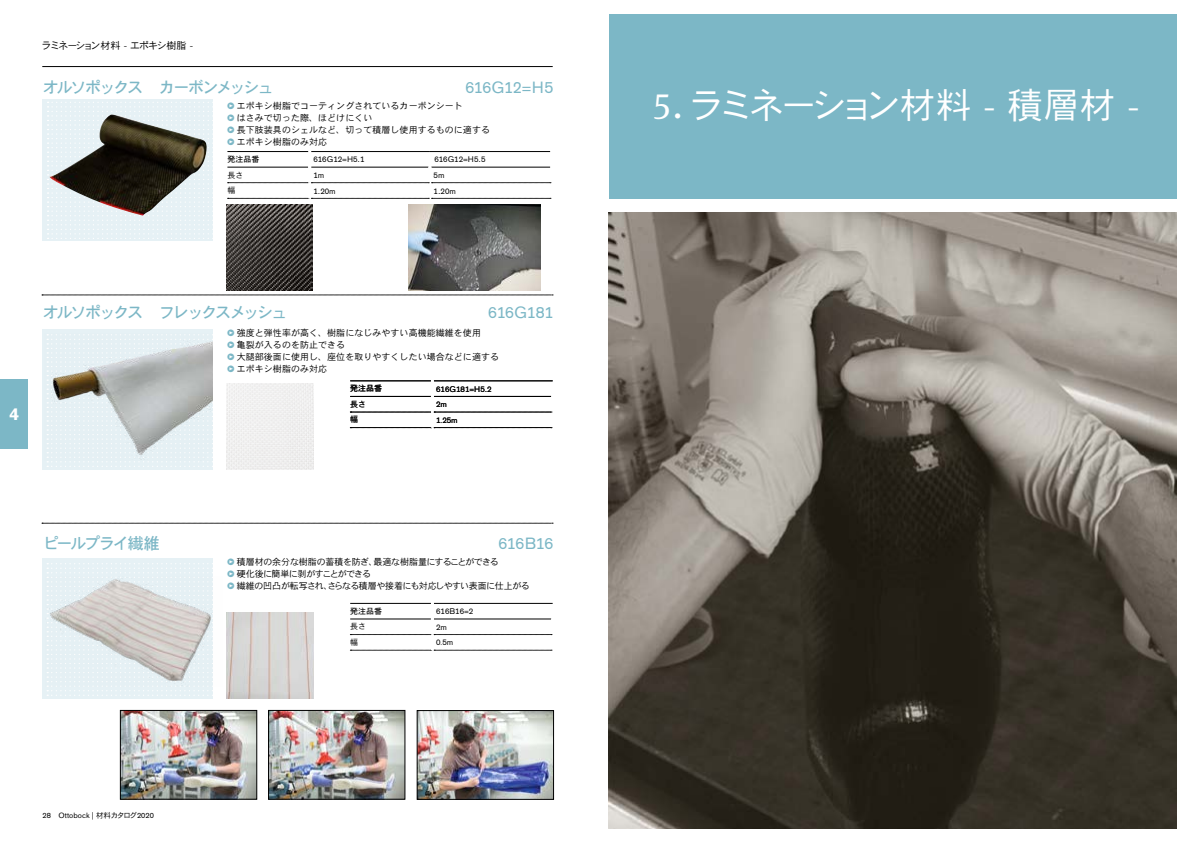
<style>
.page{position:relative;width:1191px;height:842px;background:#fff}
.page>*{position:absolute;margin:0;border:0;box-sizing:border-box;transform-origin:0 0}
.t1{font:36px "DFHS Gothic Std W3";letter-spacing:-.135em;color:#fff}
.t2{font:33px "OBO Serif";color:#fff}
.t3{font:700 17px "OBO Sans";color:#fff}
.t4{font:16px "DFHS Gothic Std W5";letter-spacing:-.125em;color:#7cb7c6}
.t5{font:16px "OBO Sans";letter-spacing:-.02em;color:#7cb7c6}
.t6{font:10px "DFHS Gothic Std W3";letter-spacing:-.115em;color:#000}
.t7{font:9px "DFHS Gothic Std W3";letter-spacing:.005em;color:#000}
.t8{font:9px "DFHS Gothic Std W3";letter-spacing:-.04em;color:#000}
.t9{font:9px "DFHS Gothic Std W3";letter-spacing:-.03em;color:#000}
.t10{font:9px "DFHS Gothic Std W3";letter-spacing:-.075em;color:#000}
.t11{font:8px "OBO Sans";color:#000}
.t12{font:8px "DFHS Gothic Std W5";color:#000}
.t13{font:8px "DFHS Gothic Std W3";color:#000}
.t14{font:7.5px "OBO Sans";letter-spacing:.005em;color:#000}
.s1{font-family:"OBO Serif";font-weight:700;color:#7cb7c6}
.s2{font-family:"Koz Min Pro"}
.s3{font-family:"DFHS Gothic Std W3"}
.s4{font-family:"DFHS Gothic Std W5"}
.s5{font-family:"OBO Serif"}
</style>
<div class="page">
<hr style="left:42px;top:66px;width:511px;height:1px;background:#000">
<div style="left:43px;top:99px;width:170px;height:142px;background:#e6f1f5"></div>
<svg style="left:48px;top:102px;width:165px;height:137px"></svg>
<div style="left:0;top:379px;width:28px;height:69px;background:#7cb7c6"></div>
<div style="left:609px;top:14px;width:567px;height:184px;background:#7cb7c6"></div>
<svg style="left:42px;top:523px;width:511px;height:1px"></svg>
<svg style="left:42px;top:295px;width:511px;height:1px"></svg>
<div style="left:42px;top:330px;width:170px;height:140px;background:#e6f1f5"></div>
<svg style="left:608px;top:334px;width:1px;height:137px"></svg>
<div style="left:42px;top:558px;width:170px;height:141px;background:#e6f1f5"></div>
<svg style="left:47px;top:563px;width:161px;height:133px"></svg>
<svg style="left:608px;top:563px;width:1px;height:137px"></svg>
<hr style="left:227px;top:167px;width:81px;height:1px;background:#000">
<hr style="left:311px;top:151px;width:119px;height:1px;background:#000">
<hr style="left:430px;top:151px;width:120px;height:1px;background:#000">
<hr style="left:311px;top:167px;width:117px;height:1px;background:#000">
<hr style="left:431px;top:167px;width:119px;height:1px;background:#000">
<svg style="left:227px;top:183px;width:324px;height:1px"></svg>
<svg style="left:227px;top:198px;width:324px;height:1px"></svg>
<hr style="left:227px;top:151px;width:81px;height:1px;background:#000">
<img style="left:49px;top:115px;width:158px;height:100px">
<img style="left:408px;top:204px;width:132px;height:86px">
<img style="left:227px;top:204px;width:86px;height:86px">
<hr style="left:350px;top:396px;width:81px;height:1px;background:#000">
<hr style="left:434px;top:381px;width:118px;height:1px;background:#000">
<hr style="left:434px;top:396px;width:117px;height:1px;background:#000">
<svg style="left:350px;top:412px;width:202px;height:1px"></svg>
<svg style="left:350px;top:427px;width:202px;height:1px"></svg>
<hr style="left:350px;top:381px;width:81px;height:1px;background:#000">
<div style="left:227px;top:383px;width:87px;height:87px;background:#f0efef"></div>
<hr style="left:350px;top:619px;width:81px;height:1px;background:#000">
<hr style="left:434px;top:603px;width:118px;height:1px;background:#000">
<hr style="left:434px;top:619px;width:117px;height:1px;background:#000">
<svg style="left:350px;top:634px;width:202px;height:1px"></svg>
<svg style="left:350px;top:650px;width:202px;height:1px"></svg>
<hr style="left:350px;top:603px;width:81px;height:1px;background:#000">
<img style="left:227px;top:612px;width:87px;height:87px">
<img style="left:122px;top:712px;width:133px;height:85px">
<div style="left:120px;top:710px;width:137px;height:89px;border:1px solid #000"></div>
<img style="left:270px;top:712px;width:133px;height:85px">
<div style="left:268px;top:710px;width:137px;height:89px;border:1px solid #000"></div>
<img style="left:419px;top:712px;width:132px;height:85px">
<div style="left:417px;top:710px;width:136px;height:89px;border:1px solid #000"></div>
<img style="left:47px;top:334px;width:165px;height:126px">
<img style="left:47px;top:577px;width:166px;height:109px">
<img style="left:609px;top:213px;width:567px;height:615px">
<p class="t6" style="left:42px;top:40px;width:153px">ラミネーション材料 - エポキシ樹脂 -</p>
<h3 class="t4" style="left:43px;top:78px;width:232px">オルソポックス　カーボンメッシュ</h3>
<h3 class="t5" style="left:465px;top:78px;width:89px">616G12=H5</h3>
<p class="t7" style="left:227px;top:100px;width:237px"><span class="s1">•</span> エポキシ樹脂でコーティングされているカーボンシート</p>
<p class="t7" style="left:227px;top:112px;width:147px"><span class="s1">•</span> はさみで切った際、ほどけにくい</p>
<p class="t7" style="left:227px;top:124px;width:264px"><span class="s1">•</span> 長下肢装具のシェルなど、切って積層し使用するものに適する</p>
<p class="t7" style="left:227px;top:136px;width:102px"><span class="s1">•</span> エポキシ樹脂のみ対応</p>
<p class="t12" style="left:227px;top:155px;width:33px">発注品番</p>
<p class="t11" style="left:313px;top:155px;width:53px">616G12=H5.1</p>
<p class="t11" style="left:434px;top:155px;width:53px">616G12=H5.5</p>
<p class="t13" style="left:227px;top:170px;width:17px">長さ</p>
<p class="t11" style="left:313px;top:171px;width:12px">1m</p>
<p class="t11" style="left:433px;top:171px;width:12px">5m</p>
<p class="t13" style="left:227px;top:186px;width:9px">幅</p>
<p class="t11" style="left:313px;top:186px;width:24px">1.20m</p>
<p class="t11" style="left:433px;top:186px;width:24px">1.20m</p>
<h3 class="t3" style="left:10px;top:405px;width:11px">4</h3>
<h3 class="t4" style="left:43px;top:303px;width:246px">オルソポックス　フレックスメッシュ</h3>
<h3 class="t5" style="left:488px;top:303px;width:67px">616G181</h3>
<p class="t7" style="left:227px;top:328px;width:255px"><span class="s1">•</span> 強度と弾性率が高く、樹脂になじみやすい高機能繊維を使用</p>
<p class="t7" style="left:227px;top:340px;width:120px"><span class="s1">•</span> 亀裂が入るのを防止できる</p>
<p class="t7" style="left:227px;top:352px;width:273px"><span class="s1">•</span> 大腿部後面に使用し、座位を取りやすくしたい場合などに適する</p>
<p class="t7" style="left:227px;top:364px;width:102px"><span class="s1">•</span> エポキシ樹脂のみ対応</p>
<p class="t12" style="left:350px;top:384px;width:33px">発注品番</p>
<p class="t11" style="left:436px;top:384px;width:57px">616G181=H5.2</p>
<p class="t13" style="left:350px;top:400px;width:17px">長さ</p>
<p class="t11" style="left:436px;top:400px;width:12px">2m</p>
<p class="t13" style="left:350px;top:415px;width:9px">幅</p>
<p class="t11" style="left:436px;top:415px;width:23px">1<span class="s2">.</span>25m</p>
<h3 class="t4" style="left:43px;top:534px;width:118px">ピールプライ繊維</h3>
<h3 class="t5" style="left:498px;top:534px;width:56px">616B16</h3>
<p class="t9" style="left:227px;top:557px;width:273px"><span class="s1">•</span> 積層材の余分な樹脂の蓄積を防ぎ、最適な樹脂量にすることができる</p>
<p class="t10" style="left:227px;top:569px;width:145px"><span class="s1">•</span> 硬化後に簡単に剥がすことができる</p>
<p class="t8" style="left:227px;top:581px;width:304px"><span class="s1">•</span> 繊維の凹凸が転写され、さらなる積層や接着にも対応しやすい表面に仕上がる</p>
<p class="t12" style="left:350px;top:606px;width:33px">発注品番</p>
<p class="t11" style="left:436px;top:607px;width:39px">616B16=2</p>
<p class="t13" style="left:350px;top:622px;width:17px">長さ</p>
<p class="t11" style="left:436px;top:622px;width:12px">2m</p>
<p class="t13" style="left:350px;top:638px;width:9px">幅</p>
<p class="t11" style="left:436px;top:638px;width:19px">0<span class="s2">.</span>5m</p>
<p class="t14" style="left:43px;top:811px;width:113px">28 Ottobock | <span class="s3">材料カタログ</span>2020</p>
<h2 class="t2" style="left:726px;top:79px;width:76px">2 | <span class="s4">膝</span></h2>
<h1 class="t1" style="left:652px;top:85px;width:489px"><span class="s5">5.</span> ラミネーション材料 - 積層材 -</h1>
</div>
